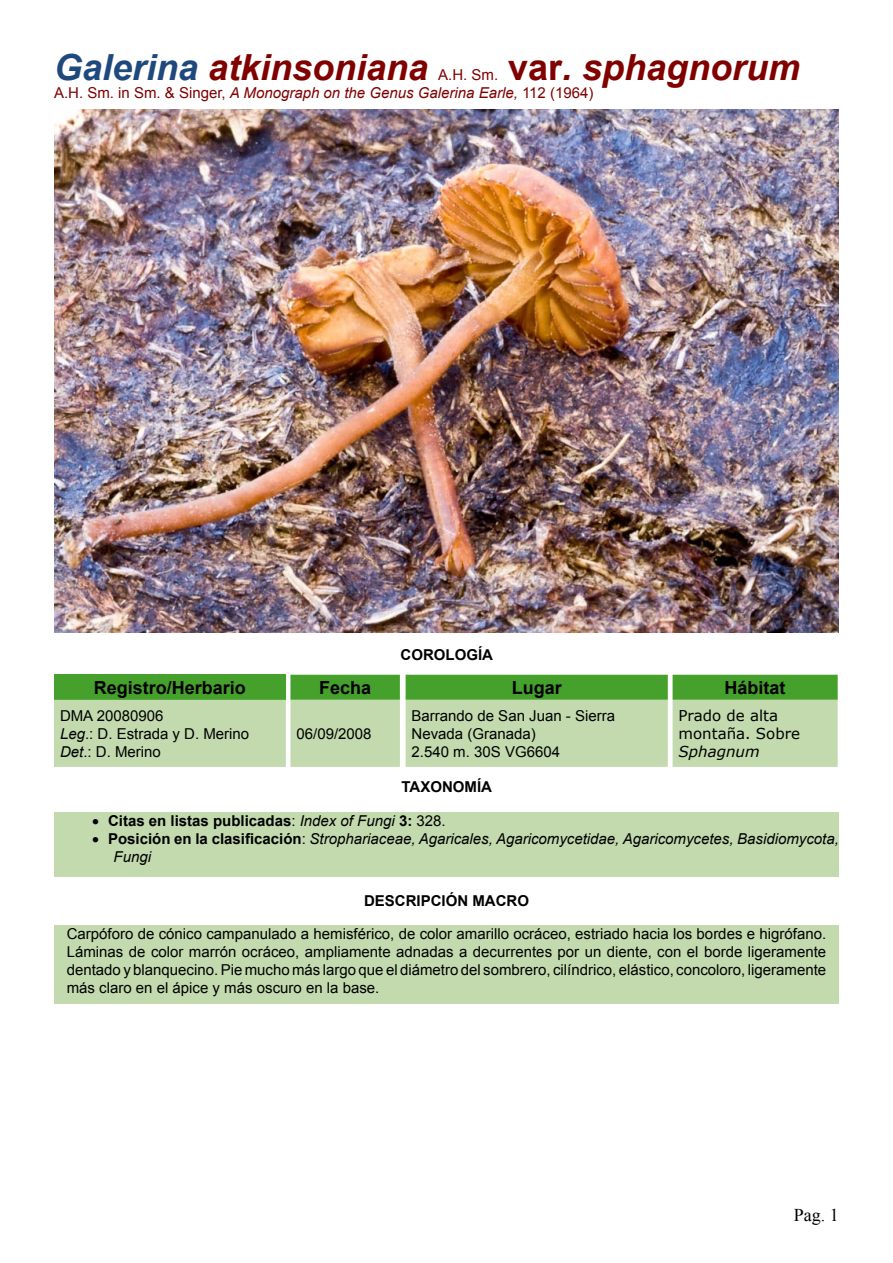
<style>
.page{position:relative;width:893px;height:1263px;background:#fff}
.page>*{position:absolute;margin:0;border:0;box-sizing:border-box;transform-origin:0 0}
.t1{font:italic 700 36px "Arial";color:#800000}
.t2{font:700 18px "Arial";color:#000}
.t3{font:18px "Times New Roman";color:#000}
.t4{font:15px/18px "Arial";color:#000}
.t5{font:italic 15px/18px "Arial";color:#000}
.t6{font:700 15px "Arial";color:#000}
.t7{font:italic 15px "Arial";color:#800000}
.t8{font:15px/18px "Verdana";color:#000}
.t9{font:italic 15px "Verdana";color:#000}
.t10{font:15px "Arial";color:#800000}
.s1{color:#1f497d}
.s2{font-style:normal}
.s3{font-style:italic}
.s4{font-weight:400}
.s5{font-weight:400;font-style:italic}
.s6{font-weight:700;font-style:normal}
</style>
<div class="page">
<div style="left:54px;top:675px;width:232px;height:25px;background:#45a12b"></div>
<div style="left:290px;top:675px;width:548px;height:25px;background:#45a12b"></div>
<div style="left:54px;top:700px;width:784px;height:67px;background:#c2daad"></div>
<div style="left:54px;top:812px;width:785px;height:65px;background:#c2daad"></div>
<div style="left:54px;top:925px;width:785px;height:78px;background:#c2daad"></div>
<img style="left:54px;top:109px;width:785px;height:524px">
<h1 class="t1" style="left:54px;top:44px;width:376px"><span class="s1">Galerina</span> atkinsoniana</h1>
<h1 class="t1" style="left:508px;top:44px;width:294px"><span class="s2">var</span>. sphagnorum</h1>
<p class="t7" style="left:54px;top:83px;width:541px"><span class="s2">A.H. Sm. in Sm. &amp; Singer,</span> A Monograph on the Genus Galerina Earle, <span class="s2">112 (1964)</span></p>
<p class="t10" style="left:438px;top:65px;width:62px">A.H. Sm.</p>
<p class="t6" style="left:400px;top:645px;width:94px">COROLOGÍA</p>
<p class="t2" style="left:94px;top:676px;width:154px">Registro/Herbario</p>
<p class="t2" style="left:319px;top:676px;width:54px">Fecha</p>
<p class="t2" style="left:512px;top:676px;width:52px">Lugar</p>
<p class="t2" style="left:725px;top:676px;width:63px">Hábitat</p>
<p class="t4" style="left:60px;top:707px;width:191px">DMA 20080906<br><span class="s3">Leg</span>.: D. Estrada y D. Merino<br><span class="s3">Det</span>.: D. Merino</p>
<p class="t4" style="left:412px;top:707px;width:205px">Barrando de San Juan - Sierra<br>Nevada (Granada)<br>2.540 m. 30S VG6604</p>
<p class="t8" style="left:679px;top:706px;width:123px">Prado de alta montaña. Sobre</p>
<p class="t4" style="left:296px;top:725px;width:77px">06/09/2008</p>
<p class="t9" style="left:679px;top:742px;width:83px">Sphagnum</p>
<p class="t6" style="left:401px;top:777px;width:92px">TAXONOMÍA</p>
<p class="t6" style="left:92px;top:811px;width:355px">• Citas en listas publicadas<span class="s4">:</span> <span class="s5">Index of Fungi</span> 3: <span class="s4">328.</span></p>
<p class="t5" style="left:114px;top:830px;width:727px;text-indent:-21px">• <span class="s6">Posición en la clasificación</span><span class="s2">:</span> Strophariaceae, Agaricales, Agaricomycetidae, Agaricomycetes, Basidiomycota,<br>Fungi</p>
<p class="t6" style="left:364px;top:891px;width:166px">DESCRIPCIÓN MACRO</p>
<p class="t4" style="left:67px;top:925px;width:761px;text-align:justify">Carpóforo de cónico campanulado a hemisférico, de color amarillo ocráceo, estriado hacia los bordes e higrófano.<br>Láminas de color marrón ocráceo, ampliamente adnadas a decurrentes por un diente, con el borde ligeramente dentado y blanquecino. Pie mucho más largo que el diámetro del sombrero, cilíndrico, elástico, concoloro, ligeramente más claro en el ápice y más oscuro en la base.</p>
<p class="t3" style="left:794px;top:1203px;width:46px">Pag. 1</p>
</div>
